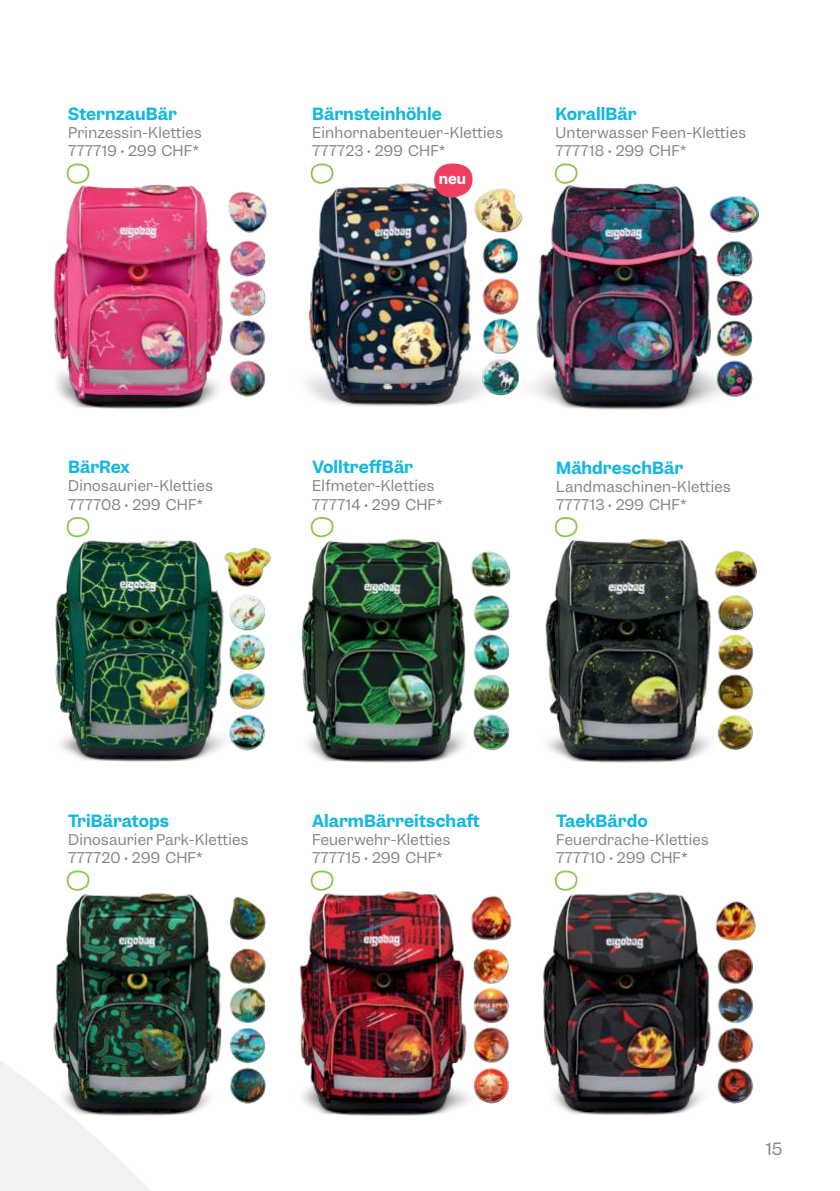
<style>
.page{position:relative;width:840px;height:1191px;background:#fff}
.page>*{position:absolute;margin:0;border:0;box-sizing:border-box;transform-origin:0 0}
.t1{font:600 16px "Ergobag Garnett";color:#13b7e1}
.t2{font:16px "Ergobag Garnett";color:#808284}
.t3{font:14px/18.6px "Ergobag Garnett";letter-spacing:.015em;color:#808284}
.t4{font:600 14px "Ergobag Garnett";color:#fff}
</style>
<div class="page">
<svg style="left:0;top:1061px;width:150px;height:130px;fill:#f1f1f2"></svg>
<img style="left:53px;top:163px;width:458px;height:600px">
<img style="left:495px;top:163px;width:264px;height:258px">
<img style="left:51px;top:878px;width:705px;height:250px">
<img style="left:545px;top:525px;width:212px;height:238px">
<svg style="left:67px;top:870px;width:23px;height:21px"></svg>
<svg style="left:67px;top:517px;width:23px;height:21px"></svg>
<svg style="left:67px;top:164px;width:23px;height:21px"></svg>
<svg style="left:310px;top:870px;width:24px;height:21px"></svg>
<svg style="left:311px;top:517px;width:23px;height:21px"></svg>
<svg style="left:310px;top:164px;width:24px;height:21px"></svg>
<svg style="left:555px;top:870px;width:23px;height:21px"></svg>
<svg style="left:555px;top:517px;width:23px;height:21px"></svg>
<svg style="left:555px;top:164px;width:23px;height:21px"></svg>
<svg style="left:433px;top:163px;width:39px;height:36px"></svg>
<p class="t1" style="left:68px;top:107px;width:110px">SternzauBär</p>
<p class="t3" style="left:68px;top:124px;width:135px">Prinzessin-Kletties<br>777719 • 299 CHF*</p>
<p class="t1" style="left:312px;top:107px;width:131px">Bärnsteinhöhle</p>
<p class="t3" style="left:312px;top:125px;width:192px;line-height:18px">Einhornabenteuer-Kletties<br>777723 • 299 CHF*</p>
<p class="t4" style="left:438px;top:172px;width:29px">neu</p>
<p class="t1" style="left:555px;top:107px;width:83px">KorallBär</p>
<p class="t3" style="left:555px;top:124px;width:192px">Unterwasser Feen-Kletties<br>777718 • 299 CHF*</p>
<p class="t1" style="left:68px;top:460px;width:63px">BärRex</p>
<p class="t3" style="left:68px;top:478px;width:146px">Dinosaurier-Kletties<br>777708 • 299 CHF*</p>
<p class="t1" style="left:312px;top:460px;width:102px">VolltreffBär</p>
<p class="t3" style="left:312px;top:478px;width:132px">Elfmeter-Kletties<br>777714 • 299 CHF*</p>
<p class="t1" style="left:556px;top:461px;width:129px">MähdreschBär</p>
<p class="t3" style="left:556px;top:479px;width:176px;line-height:18px">Landmaschinen-Kletties<br>777713 • 299 CHF*</p>
<p class="t1" style="left:68px;top:813px;width:102px">TriBäratops</p>
<p class="t3" style="left:68px;top:831px;width:181px">Dinosaurier Park-Kletties<br>777720 • 299 CHF*</p>
<p class="t1" style="left:312px;top:813px;width:169px">AlarmBärreitschaft</p>
<p class="t3" style="left:312px;top:831px;width:140px">Feuerwehr-Kletties<br>777715 • 299 CHF*</p>
<p class="t1" style="left:556px;top:813px;width:93px">TaekBärdo</p>
<p class="t3" style="left:556px;top:831px;width:154px">Feuerdrache-Kletties<br>777710 • 299 CHF*</p>
<p class="t2" style="left:765px;top:1142px;width:18px">15</p>
</div>
